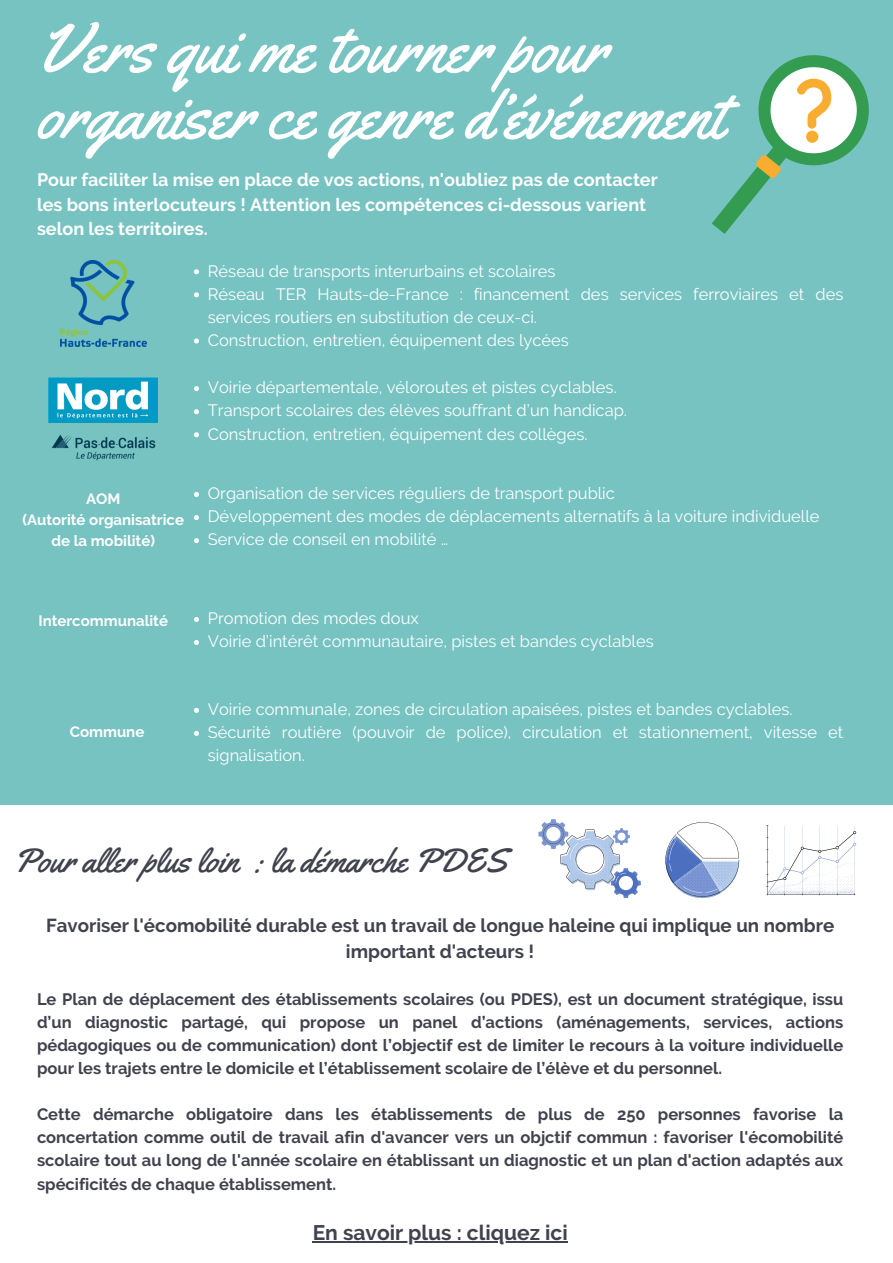
<style>
.page{position:relative;width:893px;height:1263px;background:#76c3c2}
.page>*{position:absolute;margin:0;border:0;box-sizing:border-box;transform-origin:0 0}
.t1{font:68.25px/66.4px "Yellowtail";color:#fff}
.t2{font:33.75px "Yellowtail";color:#40424d}
.t3{font:700 21px "Raleway";color:#40424d}
.t4{font:700 18.75px/25.9px "Raleway";color:#40424d;text-align:center}
.t5{font:700 18px/24.8px "Raleway";color:#fff}
.t6{font:16.5px/23.1px "Raleway";color:#fff}
.t7{font:700 16.5px/23.1px "Raleway";color:#40424d;text-align:justify}
.t8{font:700 15px "Raleway";color:#fff}
</style>
<div class="page">
<div style="left:0;top:805px;width:893px;height:458px;background:#fff"></div>
<img style="left:60px;top:261px;width:86px;height:85px">
<img style="left:49px;top:378px;width:109px;height:45px">
<img style="left:52px;top:434px;width:104px;height:27px">
<svg style="left:712px;top:55px;width:157px;height:179px"></svg>
<div style="left:806px;top:131px;width:12px;height:12px;background:#f9ad30;border-radius:50%"></div>
<svg style="left:538px;top:819px;width:103px;height:79px"></svg>
<svg style="left:665px;top:822px;width:74px;height:76px"></svg>
<svg style="left:766px;top:825px;width:90px;height:70px"></svg>
<svg style="left:194px;top:269px;width:5px;height:5px"></svg>
<svg style="left:194px;top:292px;width:5px;height:5px"></svg>
<svg style="left:194px;top:338px;width:5px;height:5px"></svg>
<svg style="left:194px;top:386px;width:5px;height:5px"></svg>
<svg style="left:194px;top:409px;width:5px;height:5px"></svg>
<svg style="left:194px;top:432px;width:5px;height:5px"></svg>
<svg style="left:194px;top:492px;width:5px;height:5px"></svg>
<svg style="left:194px;top:515px;width:5px;height:5px"></svg>
<svg style="left:194px;top:538px;width:5px;height:5px"></svg>
<svg style="left:194px;top:617px;width:5px;height:5px"></svg>
<svg style="left:194px;top:640px;width:5px;height:5px"></svg>
<svg style="left:194px;top:708px;width:5px;height:5px"></svg>
<svg style="left:194px;top:731px;width:5px;height:5px"></svg>
<hr style="left:313px;top:1241px;width:154px;height:2px;background:#40424d">
<hr style="left:467px;top:1241px;width:100px;height:2px;background:#40424d">
<p class="t1" style="left:37px;top:16px;width:688px">Vers qui me tourner pour organiser ce genre d’événement</p>
<p class="t5" style="left:37px;top:167px;width:622px">Pour faciliter la mise en place de vos actions, n'oubliez pas de contacter les bons interlocuteurs ! Attention les compétences ci-dessous varient selon les territoires.</p>
<p class="t6" style="left:208px;top:259px;width:349px">Réseau de transports interurbains et scolaires</p>
<p class="t6" style="left:208px;top:282px;width:637px">Réseau TER Hauts-de-France : financement des services ferroviaires et des services routiers en substitution de ceux-ci.</p>
<p class="t6" style="left:208px;top:328px;width:362px">Construction, entretien, équipement des lycées</p>
<p class="t6" style="left:208px;top:376px;width:410px">Voirie départementale, véloroutes et pistes cyclables.</p>
<p class="t6" style="left:208px;top:399px;width:420px">Transport scolaires des élèves souffrant d’un handicap.</p>
<p class="t6" style="left:208px;top:422px;width:381px">Construction, entretien, équipement des collèges.</p>
<p class="t8" style="left:86px;top:490px;width:36px">AOM</p>
<p class="t8" style="left:22px;top:511px;width:163px">(Autorité organisatrice</p>
<p class="t8" style="left:51px;top:531px;width:105px">de la mobilité)</p>
<p class="t6" style="left:208px;top:482px;width:408px">Organisation de services réguliers de transport public</p>
<p class="t6" style="left:208px;top:505px;width:613px">Développement des modes de déplacements alternatifs à la voiture individuelle</p>
<p class="t6" style="left:208px;top:528px;width:242px">Service de conseil en mobilité …</p>
<p class="t8" style="left:38px;top:612px;width:131px">Intercommunalité</p>
<p class="t8" style="left:70px;top:723px;width:76px">Commune</p>
<p class="t6" style="left:208px;top:607px;width:212px">Promotion des modes doux</p>
<p class="t6" style="left:208px;top:630px;width:447px">Voirie d’intérêt communautaire, pistes et bandes cyclables</p>
<p class="t6" style="left:208px;top:698px;width:586px">Voirie communale, zones de circulation apaisées, pistes et bandes cyclables.</p>
<p class="t6" style="left:208px;top:721px;width:637px">Sécurité routière (pouvoir de police), circulation et stationnement, vitesse et signalisation.</p>
<p class="t2" style="left:13px;top:839px;width:496px">Pour aller plus loin : la démarche PDES</p>
<p class="t4" style="left:46px;top:912px;width:789px">Favoriser l'écomobilité durable est un travail de longue haleine qui implique un nombre important d'acteurs !</p>
<p class="t7" style="left:37px;top:987px;width:808px">Le Plan de déplacement des établissements scolaires (ou PDES), est un document stratégique, issu d’un diagnostic partagé, qui propose un panel d’actions (aménagements, services, actions pédagogiques ou de communication) dont l’objectif est de limiter le recours à la voiture individuelle pour les trajets entre le domicile et l’établissement scolaire de l’élève et du personnel.</p>
<p class="t7" style="left:37px;top:1103px;width:808px">Cette démarche obligatoire dans les établissements de plus de 250 personnes favorise la concertation comme outil de travail afin d'avancer vers un objctif commun : favoriser l'écomobilité scolaire tout au long de l'année scolaire en établissant un diagnostic et un plan d'action adaptés aux spécificités de chaque établissement.</p>
<p class="t3" style="left:313px;top:1220px;width:256px">En savoir plus : cliquez ici</p>
</div>
